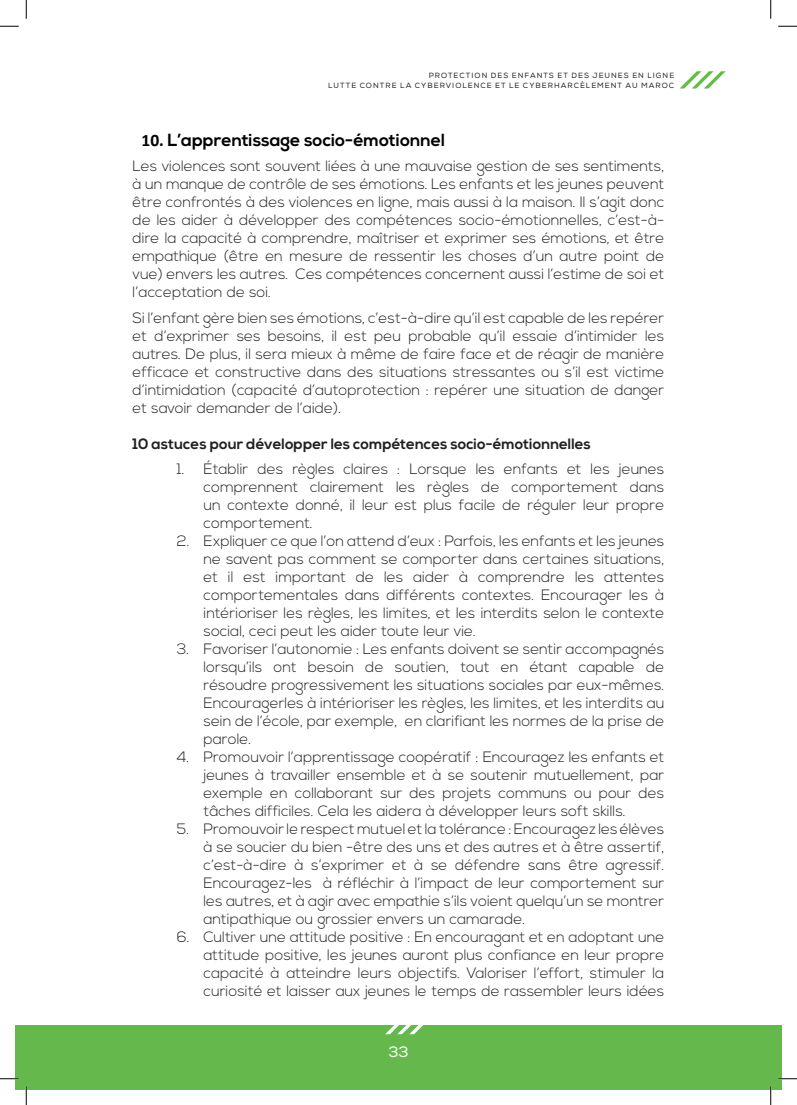
<style>
.page{position:relative;width:797px;height:1105px;background:#fff}
.page>*{position:absolute;margin:0;border:0;box-sizing:border-box;transform-origin:0 0}
.t1{font:700 17.5px "Nexa";color:#000}
.t2{font:300 15px/18px "Nexa";color:#231f20;text-align:justify}
.t3{font:700 15px "Nexa";color:#231f20}
.t4{font:15px "Nexa";color:#fff}
.t5{font:7.5px/10.6px "Nexa";letter-spacing:.135em;color:#231f20;text-align:right}
.s1{font-family:"Calibri"}
</style>
<div class="page">
<svg style="left:679px;top:71px;width:46px;height:18px"></svg>
<div style="left:16px;top:1025px;width:765px;height:64px;background:#65b84b"></div>
<svg style="left:385px;top:1025px;width:38px;height:9px"></svg>
<svg style="left:0;top:25px;width:19px;height:2px"></svg>
<svg style="left:778px;top:25px;width:19px;height:2px"></svg>
<svg style="left:0;top:1078px;width:19px;height:1px"></svg>
<svg style="left:778px;top:1078px;width:19px;height:1px"></svg>
<svg style="left:25px;top:0;width:2px;height:19px"></svg>
<svg style="left:25px;top:1086px;width:2px;height:19px"></svg>
<svg style="left:770px;top:0;width:1px;height:19px"></svg>
<svg style="left:770px;top:1086px;width:1px;height:19px"></svg>
<p class="t5" style="left:328px;top:70px;width:347px">PROTECTION DES ENFANTS ET DES JEUNES EN LIGNE<br>LUTTE CONTRE LA CYBERVIOLENCE ET LE CYBERHARCÈLEMENT AU MAROC</p>
<p class="t1" style="left:141px;top:130px;width:305px"><span class="s1">10.</span> L’apprentissage socio-émotionnel</p>
<p class="t2" style="left:133px;top:158px;width:533px">Les violences sont souvent liées à une mauvaise gestion de ses sentiments, à un manque de contrôle de ses émotions. Les enfants et les jeunes peuvent être confrontés à des violences en ligne, mais aussi à la maison. Il s’agit donc de les aider à développer des compétences socio-émotionnelles, c’est-à&shy;dire la capacité à comprendre, maîtriser et exprimer ses émotions, et être empathique (être en mesure de ressentir les choses d’un autre point de vue) envers les autres. Ces compétences concernent aussi l’estime de soi et l’acceptation de soi.</p>
<p class="t2" style="left:133px;top:309px;width:533px">Si l’enfant gère bien ses émotions, c’est-à-dire qu’il est capable de les repérer et d’exprimer ses besoins, il est peu probable qu’il essaie d’intimider les autres. De plus, il sera mieux à même de faire face et de réagir de manière efficace et constructive dans des situations stressantes ou s’il est victime d’intimidation (capacité d’autoprotection : repérer une situation de danger et savoir demander de l’aide).</p>
<p class="t3" style="left:133px;top:435px;width:460px">10 astuces pour développer les compétences socio-émotionnelles</p>
<p class="t2" style="left:203px;top:461px;width:462px;text-indent:-27px">1. Établir des règles claires : Lorsque les enfants et les jeunes comprennent clairement les règles de comportement dans un contexte donné, il leur est plus facile de réguler leur propre comportement.</p>
<p class="t2" style="left:203px;top:533px;width:462px;text-indent:-27px">2. Expliquer ce que l’on attend d’eux : Parfois, les enfants et les jeunes ne savent pas comment se comporter dans certaines situations, et il est important de les aider à comprendre les attentes comportementales dans différents contextes. Encourager les à intérioriser les règles, les limites, et les interdits selon le contexte social, ceci peut les aider toute leur vie.</p>
<p class="t2" style="left:203px;top:641px;width:462px;text-indent:-27px">3. Favoriser l’autonomie : Les enfants doivent se sentir accompagnés lorsqu’ils ont besoin de soutien, tout en étant capable de résoudre progressivement les situations sociales par eux-mêmes.<br>Encouragerles à intérioriser les règles, les limites, et les interdits au sein de l’école, par exemple, en clarifiant les normes de la prise de parole.</p>
<p class="t2" style="left:203px;top:749px;width:462px;text-indent:-27px">4. Promouvoir l’apprentissage coopératif : Encouragez les enfants et jeunes à travailler ensemble et à se soutenir mutuellement, par exemple en collaborant sur des projets communs ou pour des tâches difficiles. Cela les aidera à développer leurs soft skills.</p>
<p class="t2" style="left:203px;top:821px;width:462px;text-indent:-27px">5. Promouvoir le respect mutuel et la tolérance : Encouragez les élèves à se soucier du bien -être des uns et des autres et à être assertif, c’est-à-dire à s’exprimer et à se défendre sans être agressif.<br>Encouragez-les à réfléchir à l’impact de leur comportement sur les autres, et à agir avec empathie s’ils voient quelqu’un se montrer antipathique ou grossier envers un camarade.</p>
<p class="t2" style="left:203px;top:929px;width:462px;text-indent:-27px">6. Cultiver une attitude positive : En encouragant et en adoptant une attitude positive, les jeunes auront plus confiance en leur propre capacité à atteindre leurs objectifs. Valoriser l’effort, stimuler la curiosité et laisser aux jeunes le temps de rassembler leurs idées</p>
<p class="t4" style="left:388px;top:1043px;width:22px">33</p>
</div>
